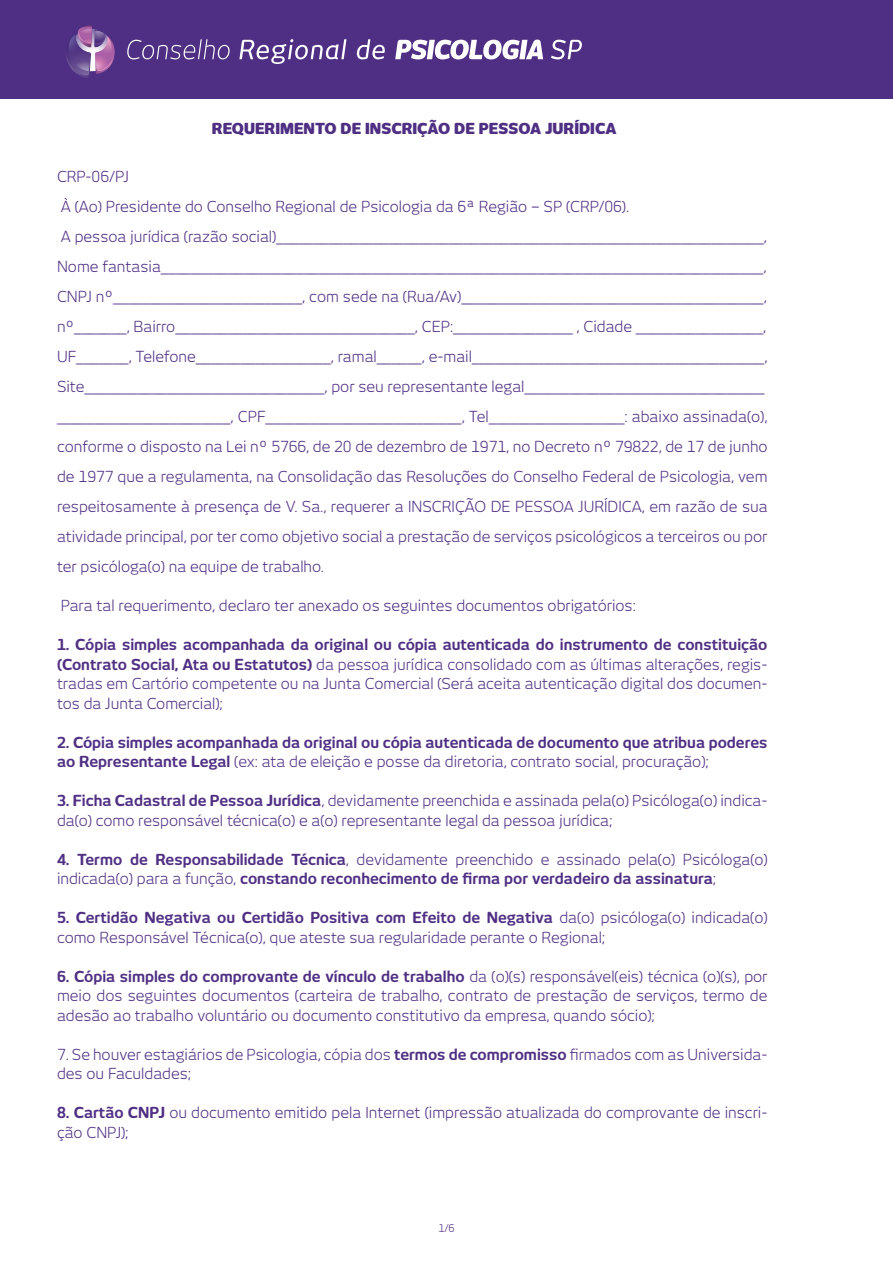
<style>
.page{position:relative;width:893px;height:1263px;background:#fff}
.page>*{position:absolute;margin:0;border:0;box-sizing:border-box;transform-origin:0 0}
.t1{font:15px/30px "New June";color:#4f2f83}
.t2{font:700 15px/19.5px "New June";color:#4f2f83}
.t3{font:800 15px "New June";color:#4f2f83}
.t4{font:10.5px "New June";color:#4f2f83}
.s1{font-weight:700}
.s2{font-weight:400}
</style>
<div class="page">
<div style="left:0;top:0;width:893px;height:99px;background:#4f2f83"></div>
<svg style="left:127px;top:39px;width:103px;height:20px"></svg>
<svg style="left:239px;top:39px;width:107px;height:25px"></svg>
<svg style="left:357px;top:39px;width:28px;height:20px"></svg>
<svg style="left:395px;top:40px;width:148px;height:19px"></svg>
<svg style="left:551px;top:40px;width:31px;height:19px"></svg>
<svg style="left:66px;top:25px;width:49px;height:53px"></svg>
<p class="t3" style="left:212px;top:120px;width:406px">REQUERIMENTO DE INSCRIÇÃO DE PESSOA JURÍDICA</p>
<p class="t1" style="left:57px;top:161px;width:712px">CRP-06/PJ<br>À (Ao) Presidente do Conselho Regional de Psicologia da 6ª Região – SP (CRP/06).<br>A pessoa jurídica (razão social)_________________________________________________________________, Nome fantasia________________________________________________________________________________, CNPJ nº_________________________, com sede na (Rua/Av)________________________________________, nº_______, Bairro________________________________, CEP:________________ , Cidade _________________, UF_______, Telefone__________________, ramal______, e-mail_______________________________________, Site________________________________, por seu representante legal________________________________ _______________________, CPF__________________________, Tel__________________: abaixo assinada(o), conforme o disposto na Lei nº 5766, de 20 de dezembro de 1971, no Decreto nº 79822, de 17 de junho de 1977 que a regulamenta, na Consolidação das Resoluções do Conselho Federal de Psicologia, vem respeitosamente à presença de V. Sa., requerer a INSCRIÇÃO DE PESSOA JURÍDICA, em razão de sua atividade principal, por ter como objetivo social a prestação de serviços psicológicos a terceiros ou por ter psicóloga(o) na equipe de trabalho.</p>
<p class="t1" style="left:61px;top:590px;width:576px">Para tal requerimento, declaro ter anexado os seguintes documentos obrigatórios:</p>
<p class="t1" style="left:57px;top:635px;width:712px;line-height:19.5px;text-align:justify"><span class="s1">1. Cópia simples acompanhada da original ou cópia autenticada do instrumento de constituição (Contrato Social, Ata ou Estatutos)</span> da pessoa jurídica consolidado com as últimas alterações, regis&shy;tradas em Cartório competente ou na Junta Comercial (Será aceita autenticação digital dos documen&shy;tos da Junta Comercial);</p>
<p class="t2" style="left:57px;top:732px;width:712px">2. Cópia simples acompanhada da original ou cópia autenticada de documento que atribua poderes ao Representante Legal <span class="s2">(ex: ata de eleição e posse da diretoria, contrato social, procuração);</span></p>
<p class="t1" style="left:57px;top:791px;width:712px;line-height:19.5px"><span class="s1">3. Ficha Cadastral de Pessoa Jurídica</span>, devidamente preenchida e assinada pela(o) Psicóloga(o) indica&shy;da(o) como responsável técnica(o) e a(o) representante legal da pessoa jurídica;</p>
<p class="t2" style="left:57px;top:849px;width:712px">4. Termo de Responsabilidade Técnica<span class="s2">, devidamente preenchido e assinado pela(o) Psicóloga(o) indicada(o) para a função,</span> constando reconhecimento de firma por verdadeiro da assinatura<span class="s2">;</span></p>
<p class="t1" style="left:57px;top:908px;width:712px;line-height:19.5px"><span class="s1">5. Certidão Negativa ou Certidão Positiva com Efeito de Negativa</span> da(o) psicóloga(o) indicada(o) como Responsável Técnica(o), que ateste sua regularidade perante o Regional;</p>
<p class="t1" style="left:57px;top:966px;width:712px;line-height:19.5px;text-align:justify"><span class="s1">6. Cópia simples do comprovante de vínculo de trabalho</span> da (o)(s) responsável(eis) técnica (o)(s), por meio dos seguintes documentos (carteira de trabalho, contrato de prestação de serviços, termo de adesão ao trabalho voluntário ou documento constitutivo da empresa, quando sócio);</p>
<p class="t1" style="left:57px;top:1044px;width:712px;line-height:19.5px">7. Se houver estagiários de Psicologia, cópia dos <span class="s1">termos de compromisso</span> firmados com as Universida&shy;des ou Faculdades;</p>
<p class="t1" style="left:57px;top:1103px;width:712px;line-height:19.5px"><span class="s1">8. Cartão CNPJ</span> ou documento emitido pela Internet (impressão atualizada do comprovante de inscri&shy;ção CNPJ);</p>
<p class="t4" style="left:438px;top:1222px;width:18px">1/6</p>
</div>
